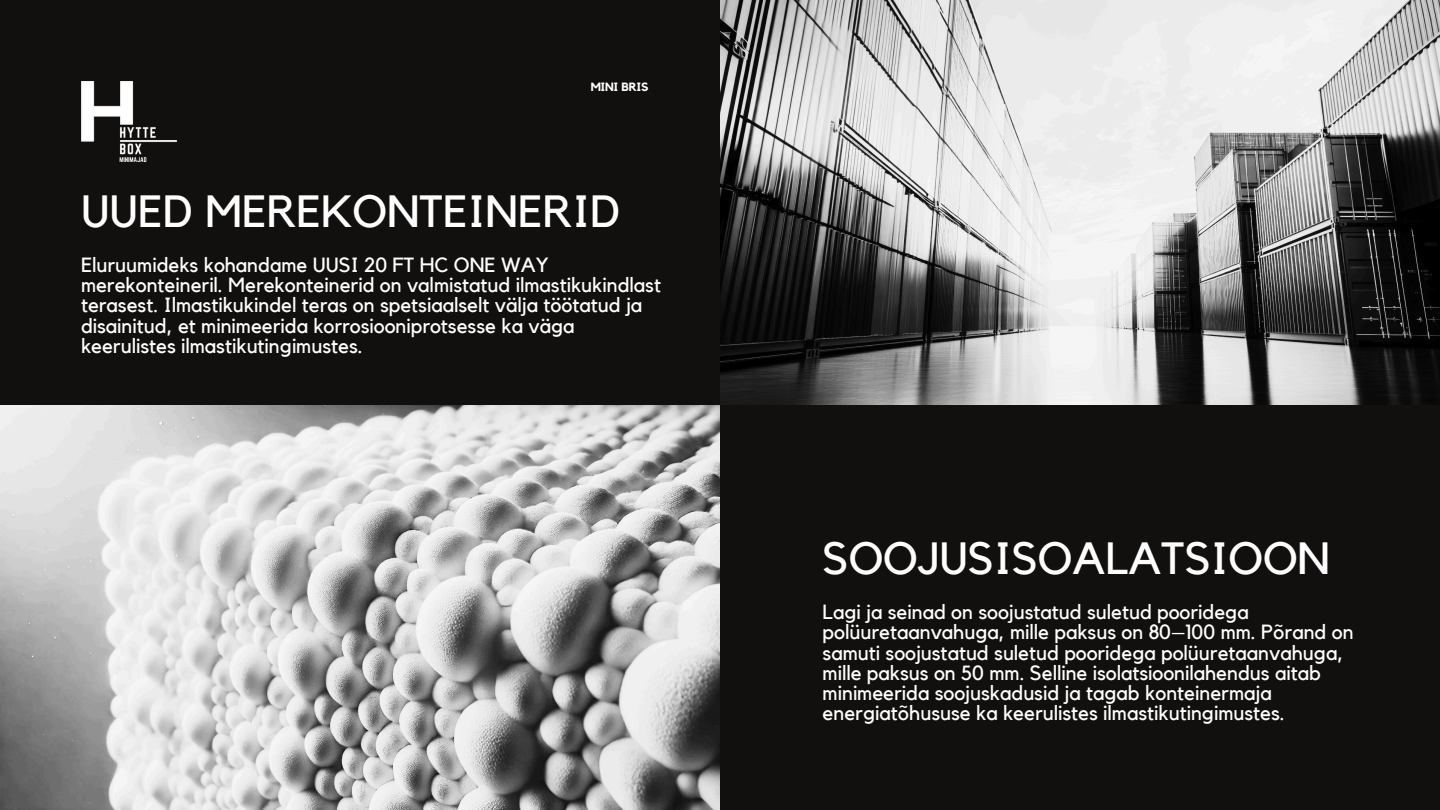
<style>
.page{position:relative;width:1440px;height:810px;background:#12100f}
.page>*{position:absolute;margin:0;border:0;box-sizing:border-box;transform-origin:0 0}
.t1{font:45px "Kollektif";color:#fff}
.t2{font:20.5px/20.2px "Kollektif";color:#fff}
.t3{font:700 11.9px "Kollektif";color:#fff}
</style>
<div class="page">
<img style="left:720px;top:0;width:720px;height:405px">
<img style="left:0;top:405px;width:720px;height:405px">
<img style="left:81px;top:81px;width:96px;height:81px">
<h1 class="t3" style="left:591px;top:81px;width:59px">MINI BRIS</h1>
<h2 class="t1" style="left:81px;top:190px;width:541px">UUED MEREKONTEINERID</h2>
<p class="t2" style="left:81px;top:255px;width:582px">Eluruumideks kohandame UUSI 20 FT HC ONE WAY merekonteineril. Merekonteinerid on valmistatud ilmastikukindlast terasest. Ilmastikukindel teras on spetsiaalselt välja töötatud ja disainitud, et minimeerida korrosiooniprotsesse ka väga keerulistes ilmastikutingimustes.</p>
<h1 class="t1" style="left:823px;top:537px;width:509px">SOOJUSISOALATSIOON</h1>
<p class="t2" style="left:823px;top:603px;width:532px">Lagi ja seinad on soojustatud suletud pooridega polüuretaanvahuga, mille paksus on 80–100 mm. Põrand on samuti soojustatud suletud pooridega polüuretaanvahuga, mille paksus on 50 mm. Selline isolatsioonilahendus aitab minimeerida soojuskadusid ja tagab konteinermaja energiatõhususe ka keerulistes ilmastikutingimustes.</p>
</div>
